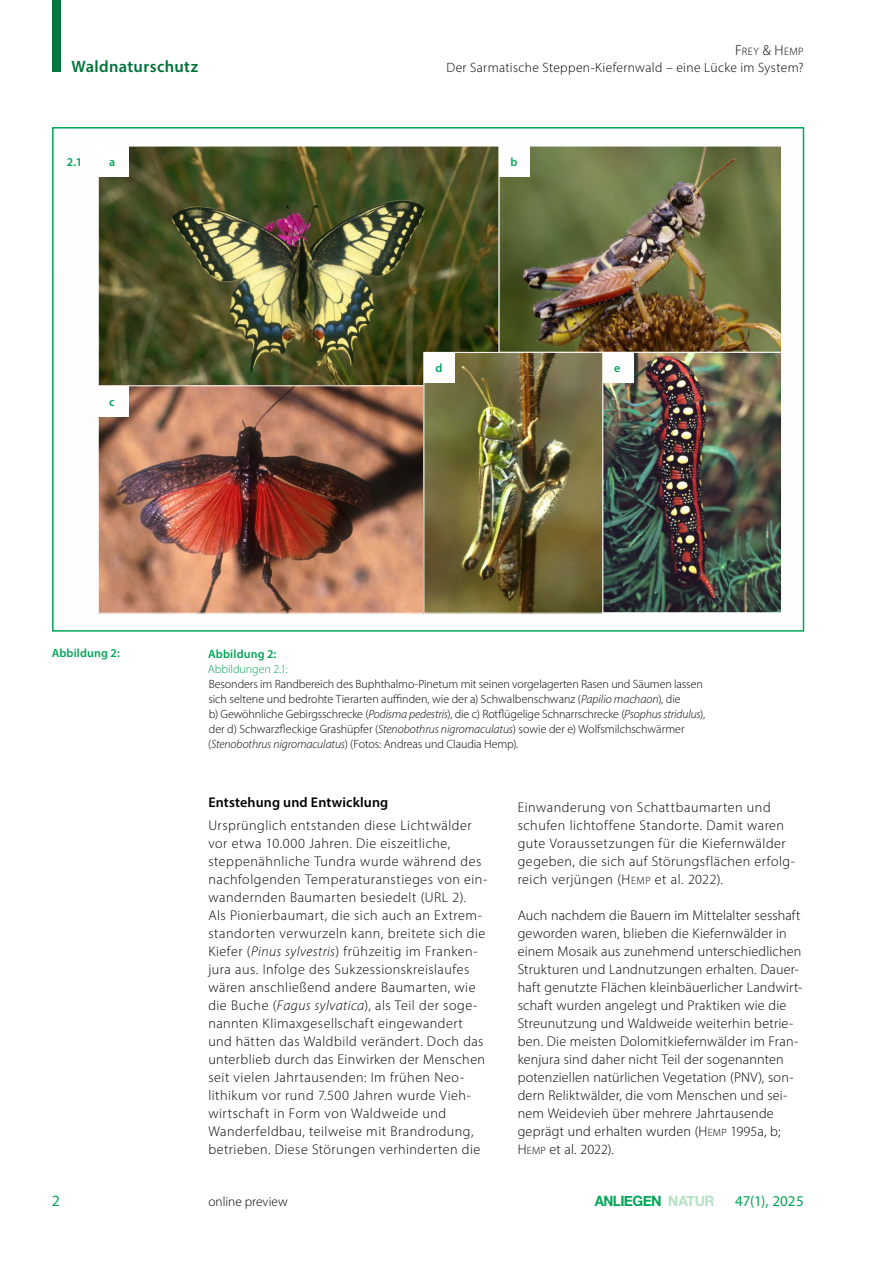
<style>
.page{position:relative;width:893px;height:1263px;background:#fff}
.page>*{position:absolute;margin:0;border:0;box-sizing:border-box;transform-origin:0 0}
.t1{font:600 16.5px "Myriad Pro";letter-spacing:.02em;color:#00723b}
.t2{font:15.75px "Myriad Pro";color:#00a657}
.t3{font:15px "Myriad Pro";letter-spacing:.005em;color:#00a657}
.t4{font:700 14.25px "Helvetica Neue";letter-spacing:-.035em;color:#00a657;scale:.94 1}
.P__Fließtext_2Sp{font:300 14.1px/18px "Myriad Pro";letter-spacing:.03em;color:#000}
.H1__Headline_Fliess{font:600 14.1px "Myriad Pro";letter-spacing:.01em;color:#000}
.t5{font:300 13.5px "Myriad Pro";letter-spacing:.025em;color:#000}
.t6{font:300 13.35px "Myriad Pro";color:#000}
.Bildlegende_rechtsbündig{font:300 12px/15px "Myriad Pro";letter-spacing:-.005em;color:#000}
.Bildlegende_headline_rechtsbündig{font:600 12px "Myriad Pro";letter-spacing:.01em;color:#00a657}
.Bildlegende_rechtsbündig-2{font:300 12px "Myriad Pro";color:#00a657}
.Bildlegende_Headline_linksbündig{font:600 12px "Myriad Pro";color:#00a657}
.t7{font:300 10.8px "Myriad Pro";letter-spacing:.04em;color:#000}
.s1{font-size:14.4px}
.s2{font-style:italic}
.s3{font-style:inherit}
.s4{font-size:10.65px}
.s5{color:rgb(104 193 135/.5)}
</style>
<div class="page">
<div style="left:52px;top:0;width:8px;height:71px;background:#087641"></div>
<img style="left:100px;top:148px;width:397px;height:121px">
<img style="left:501px;top:148px;width:279px;height:121px">
<div style="left:98px;top:146px;width:30px;height:31px;background:#fff"></div>
<div style="left:499px;top:146px;width:31px;height:31px;background:#fff"></div>
<img style="left:52px;top:269px;width:752px;height:361px">
<p class="t7" style="left:735px;top:45px;width:70px"><span class="s1">F</span>REY <span class="s1">&amp; H</span>EMP</p>
<p class="t1" style="left:71px;top:55px;width:128px">Waldnaturschutz</p>
<p class="t5" style="left:446px;top:59px;width:359px">Der Sarmatische Steppen-Kiefernwald – eine Lücke im System?</p>
<p class="Bildlegende_Headline_linksbündig" style="left:67px;top:155px;width:17px">2.1</p>
<p class="Bildlegende_Headline_linksbündig" style="left:109px;top:154px;width:8px">a</p>
<p class="Bildlegende_Headline_linksbündig" style="left:109px;top:394px;width:7px">c</p>
<p class="Bildlegende_Headline_linksbündig" style="left:511px;top:154px;width:9px">b</p>
<p class="Bildlegende_Headline_linksbündig" style="left:435px;top:361px;width:8px">d</p>
<p class="Bildlegende_Headline_linksbündig" style="left:614px;top:361px;width:8px">e</p>
<p class="Bildlegende_headline_rechtsbündig" style="left:52px;top:645px;width:70px">Abbildung 2:</p>
<p class="Bildlegende_headline_rechtsbündig" style="left:208px;top:646px;width:70px">Abbildung 2:</p>
<p class="Bildlegende_rechtsbündig-2" style="left:208px;top:661px;width:81px">Abbildungen 2.1:</p>
<p class="Bildlegende_rechtsbündig" style="left:208px;top:676px;width:498px">Besonders im Randbereich des Buphthalmo-Pinetum mit seinen vorgelagerten Rasen und Säumen lassen sich seltene und bedrohte Tierarten auffinden, wie der a) Schwalbenschwanz (<span class="s2">Papilio machaon</span>), die<br>b) Gewöhnliche Gebirgsschrecke (<span class="s2">Podisma pedestris</span>), die c) Rotflügelige Schnarrschrecke (<span class="s2">Psophus stridulus</span>), der d) Schwarzfleckige Grashüpfer (<span class="s2">Stenobothrus nigromaculatus</span>) sowie der e) Wolfsmilchschwärmer (<span class="s2">Stenobothrus nigromaculatus</span>) (Fotos: Andreas und Claudia Hemp).</p>
<h1 class="H1__Headline_Fliess" style="left:208px;top:793px;width:181px">Entstehung und Entwicklung</h1>
<p class="P__Fließtext_2Sp" style="left:208px;top:816px;width:281px">Ursprünglich entstanden diese Lichtwälder vor etwa 10.000 Jahren. Die eiszeitliche, steppenähnliche Tundra wurde während des nachfolgenden Temperaturanstieges von ein&shy;wandernden Baumarten besiedelt (URL 2).<br>Als Pionierbaumart, die sich auch an Extrem&shy;standorten verwurzeln kann, breitete sich die Kiefer (<span class="s2">Pinus sylvestris</span>) frühzeitig im Franken&shy;jura aus. Infolge des Sukzessionskreislaufes wären anschließend andere Baumarten, wie die Buche (<span class="s2">Fagus sylvatica</span>), als Teil der soge&shy;nannten Klimaxgesellschaft eingewandert und hätten das Waldbild verändert. Doch das unterblieb durch das Einwirken der Menschen seit vielen Jahrtausenden: Im frühen Neo&shy;lithikum vor rund 7.500 Jahren wurde Vieh&shy;wirtschaft in Form von Waldweide und Wanderfeldbau, teilweise mit Brandrodung, betrieben. Diese Störungen verhinderten die</p>
<p class="P__Fließtext_2Sp" style="left:518px;top:798px;width:279px">Einwanderung von Schattbaumarten und schufen lichtoffene Standorte. Damit waren gute Voraussetzungen für die Kiefernwälder gegeben, die sich auf Störungsflächen erfolg&shy;reich verjüngen (<span class="s3">H</span><span class="s4">EMP</span> et al. 2022).</p>
<p class="P__Fließtext_2Sp" style="left:518px;top:906px;width:286px">Auch nachdem die Bauern im Mittelalter sesshaft geworden waren, blieben die Kiefernwälder in einem Mosaik aus zunehmend unterschiedlichen Strukturen und Landnutzungen erhalten. Dauer&shy;haft genutzte Flächen kleinbäuerlicher Landwirt&shy;schaft wurden angelegt und Praktiken wie die Streunutzung und Waldweide weiterhin betrie&shy;ben. Die meisten Dolomitkiefernwälder im Fran&shy;kenjura sind daher nicht Teil der sogenannten potenziellen natürlichen Vegetation (PNV), son&shy;dern Reliktwälder, die vom Menschen und sei&shy;nem Weidevieh über mehrere Jahrtausende geprägt und erhalten wurden (<span class="s3">H</span><span class="s4">EMP</span> 1995a, b; <span class="s3">H</span><span class="s4">EMP</span> et al. 2022).</p>
<p class="t6" style="left:208px;top:1193px;width:81px">online preview</p>
<p class="t4" style="left:595px;top:1189px;width:129px">ANLIEGEN <span class="s5">NATUR</span></p>
<p class="t2" style="left:52px;top:1191px;width:10px">2</p>
<p class="t3" style="left:735px;top:1191px;width:70px">47(1), 2025</p>
</div>
